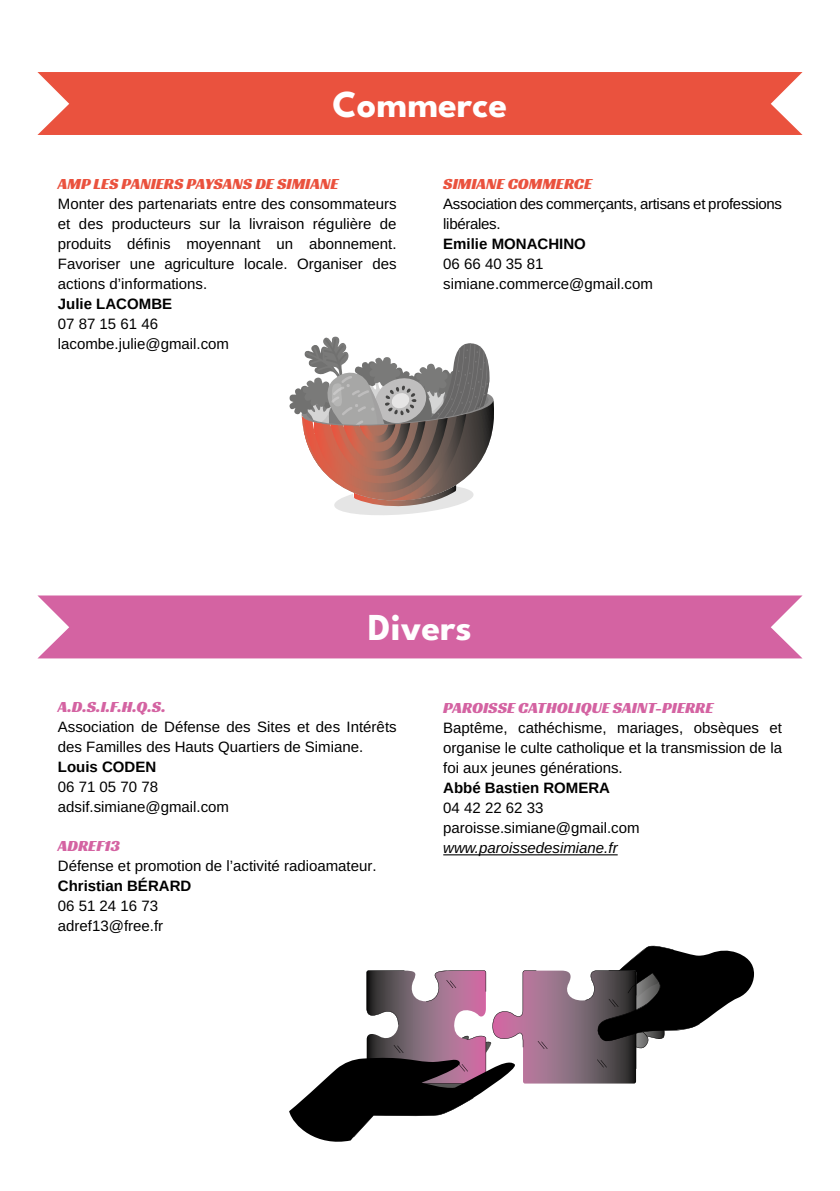
<style>
.page{position:relative;width:840px;height:1191px;background:#fff}
.page>*{position:absolute;margin:0;border:0;box-sizing:border-box;transform-origin:0 0}
.t1{font:100 38px "League Spartan";color:#fff}
.t2{font:16px "Racing Sans One";color:#d463a2}
.t3{font:16px "Racing Sans One";color:#ea523e}
.t4{font:15px/20px "Arimo";color:#000}
.t5{font:700 15px "Arimo";color:#000}
.t6{font:15px/20px "Arimo";letter-spacing:-.02em;color:#000}
.t7{font:italic 15px "Arimo";color:#000}
</style>
<div class="page">
<div style="left:37px;top:595px;width:765px;height:63px;background:#d463a2"></div>
<hr style="left:443px;top:854px;width:174px;height:1px;background:#000">
<div style="left:37px;top:72px;width:765px;height:63px;background:#ea523e"></div>
<svg style="left:289px;top:336px;width:205px;height:179px"></svg>
<svg style="left:289px;top:945px;width:465px;height:197px"></svg>
<h1 class="t1" style="left:332px;top:77px;width:176px">Commerce</h1>
<p class="t3" style="left:58px;top:174px;width:282px">AMP LES PANIERS PAYSANS DE SIMIANE</p>
<p class="t4" style="left:58px;top:194px;width:340px;text-align:justify">Monter des partenariats entre des consommateurs et des producteurs sur la livraison régulière de produits définis moyennant un abonnement.<br>Favoriser une agriculture locale. Organiser des actions d’informations.</p>
<p class="t5" style="left:58px;top:294px;width:116px">Julie LACOMBE</p>
<p class="t4" style="left:58px;top:314px;width:173px">07 87 15 61 46 lacombe.julie@gmail.com</p>
<p class="t3" style="left:443px;top:174px;width:150px">SIMIANE COMMERCE</p>
<p class="t6" style="left:443px;top:194px;width:340px">Association des commerçants, artisans et professions libérales.</p>
<p class="t5" style="left:443px;top:234px;width:144px">Emilie MONACHINO</p>
<p class="t4" style="left:443px;top:254px;width:211px">06 66 40 35 81 simiane.commerce@gmail.com</p>
<h1 class="t1" style="left:368px;top:600px;width:105px">Divers</h1>
<p class="t2" style="left:58px;top:696px;width:109px">A.D.S.I.F.H.Q.S.</p>
<p class="t4" style="left:58px;top:717px;width:340px">Association de Défense des Sites et des Intérêts des Familles des Hauts Quartiers de Simiane.</p>
<p class="t5" style="left:58px;top:756px;width:100px">Louis CODEN</p>
<p class="t4" style="left:58px;top:777px;width:173px">06 71 05 70 78 adsif.simiane@gmail.com</p>
<p class="t2" style="left:58px;top:835px;width:64px">ADREF13</p>
<p class="t4" style="left:58px;top:856px;width:320px">Défense et promotion de l’activité radioamateur.</p>
<p class="t5" style="left:58px;top:875px;width:135px">Christian BÉRARD</p>
<p class="t4" style="left:58px;top:896px;width:107px">06 51 24 16 73 adref13@free.fr</p>
<p class="t2" style="left:443px;top:697px;width:271px">PAROISSE CATHOLIQUE SAINT-PIERRE</p>
<p class="t4" style="left:443px;top:718px;width:340px;text-align:justify">Baptême, cathéchisme, mariages, obsèques et organise le culte catholique et la transmission de la foi aux jeunes générations.</p>
<p class="t5" style="left:443px;top:777px;width:168px">Abbé Bastien ROMERA</p>
<p class="t4" style="left:443px;top:798px;width:198px">04 42 22 62 33 paroisse.simiane@gmail.com</p>
<p class="t7" style="left:443px;top:837px;width:176px">www.paroissedesimiane.fr</p>
</div>
